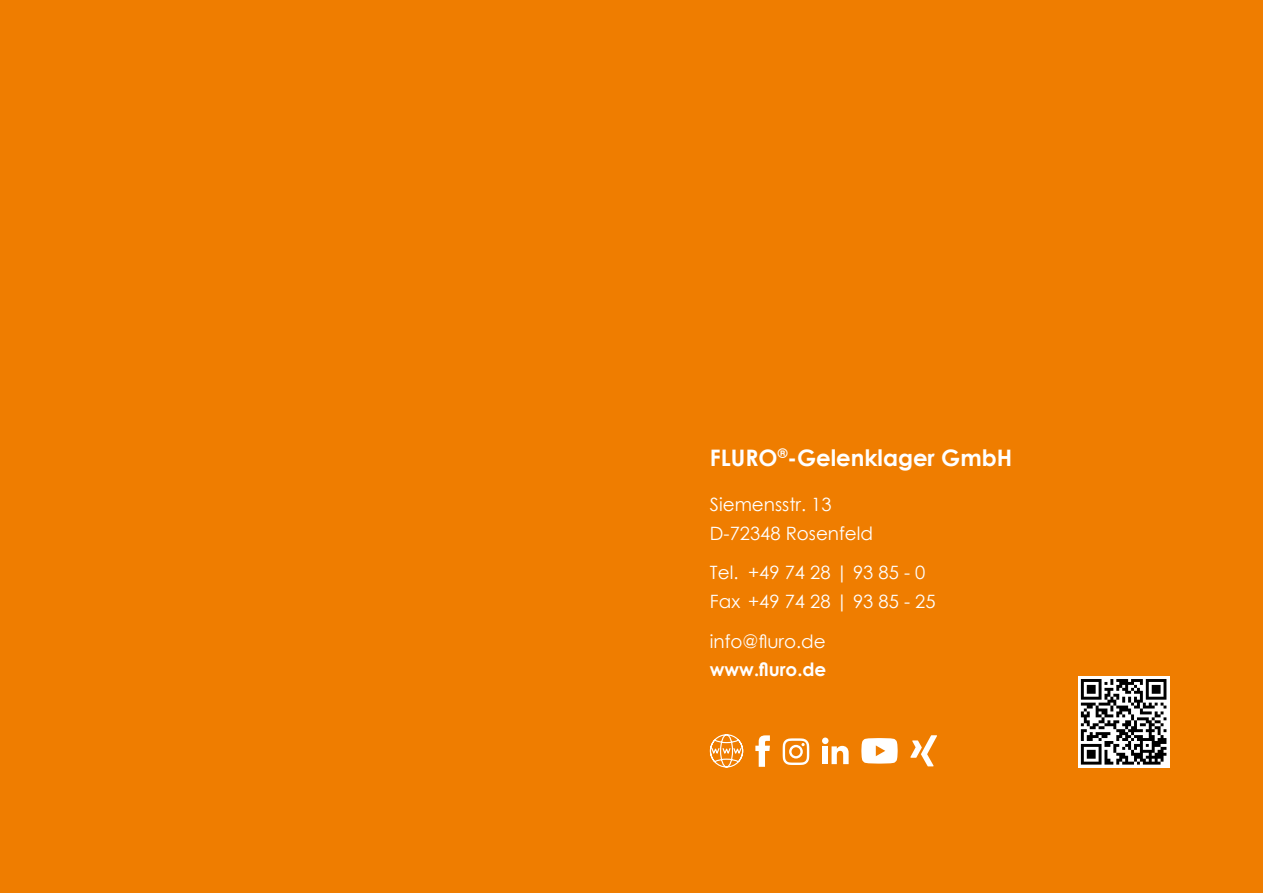
<style>
.page{position:relative;width:1263px;height:893px;background:#ef7d00}
.page>*{position:absolute;margin:0;border:0;box-sizing:border-box;transform-origin:0 0}
.t1{font:700 22.8px "Century Gothic";color:#fff}
.t2{font:18.45px/28.5px "Century Gothic";color:#fff}
.t3{font:700 18.45px "Century Gothic";color:#fff}
</style>
<div class="page">
<svg style="left:709px;top:734px;width:35px;height:34px"></svg>
<svg style="left:755px;top:735px;width:15px;height:32px"></svg>
<svg style="left:783px;top:738px;width:26px;height:27px"></svg>
<svg style="left:861px;top:738px;width:37px;height:26px"></svg>
<svg style="left:910px;top:735px;width:27px;height:31px"></svg>
<div style="left:822px;top:746px;width:6px;height:18px;background:#fff"></div>
<div style="left:822px;top:737px;width:6px;height:7px;background:#fff;border-radius:50%"></div>
<svg style="left:831px;top:746px;width:18px;height:18px"></svg>
<svg style="left:1078px;top:676px;width:91px;height:91px"></svg>
<svg style="left:1081px;top:679px;width:85px;height:86px;background:#7d7d7d"></svg>
<p class="t1" style="left:710px;top:440px;width:304px">FLURO<sup>®</sup>-Gelenklager GmbH</p>
<p class="t2" style="left:710px;top:490px;width:165px">Siemensstr. 13<br>D-72348 Rosenfeld</p>
<p class="t2" style="left:710px;top:558px;width:227px">Tel. +49 74 28 | 93 85 - 0<br>Fax +49 74 28 | 93 85 - 25</p>
<p class="t2" style="left:710px;top:626px;width:117px">info@fluro.de</p>
<p class="t3" style="left:710px;top:655px;width:118px">www.fluro.de</p>
</div>
